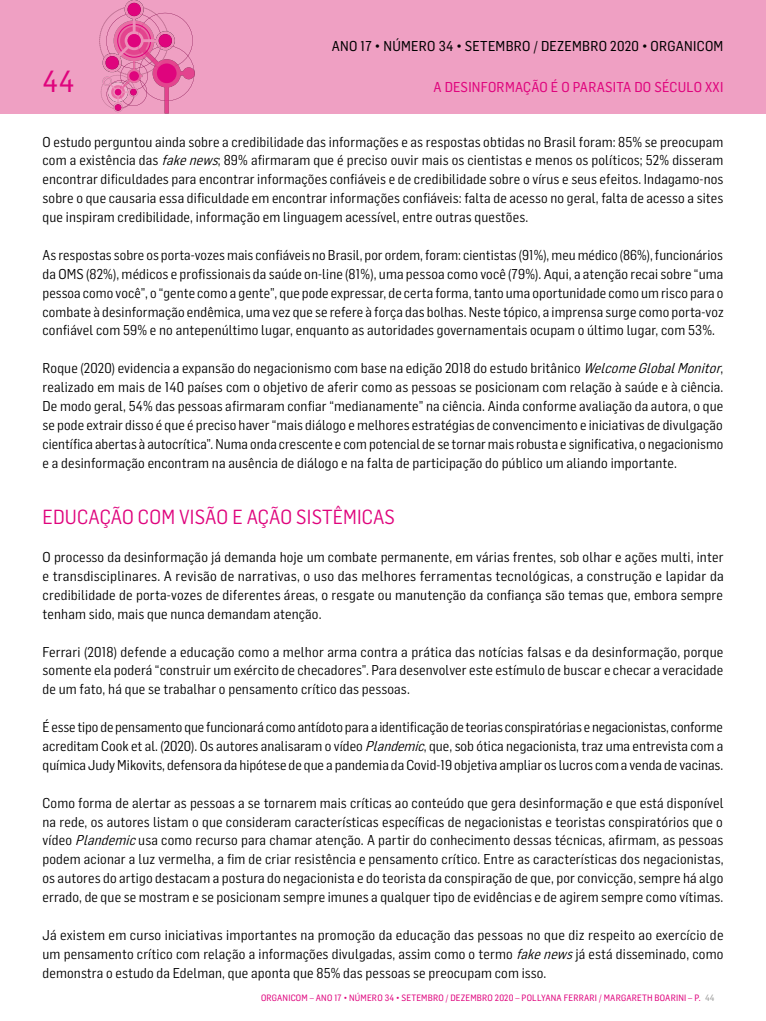
<style>
.page{position:relative;width:766px;height:1021px;background:#fff}
.page>*{position:absolute;margin:0;border:0;box-sizing:border-box;transform-origin:0 0}
.t1{font:30px "Flama Semicondensed Basic";color:#df047d}
.t2{font:20px "Flama Semicondensed";letter-spacing:.01em;color:#df047d}
.t3{font:14px/18.9px "Flama Semicondensed";letter-spacing:.01em;color:#000;text-align:justify}
.t4{font:14px "Flama Semicondensed Basic";letter-spacing:.02em;color:#000}
.t5{font:14px "Flama Semicondensed Basic";letter-spacing:.02em;color:#df047d}
.t6{font:9px "Flama Semicondensed Basic";letter-spacing:.02em;color:#df047d}
.s1{font-style:italic}
.s2{color:#9d9d9c}
</style>
<div class="page">
<div style="left:0;top:0;width:765px;height:113px;background:#efa0c3"></div>
<svg style="left:99px;top:0;width:96px;height:113px"></svg>
<p class="t4" style="left:331px;top:37px;width:393px">ANO 17 • NÚMERO 34 • SETEMBRO / DEZEMBRO 2020 • ORGANICOM</p>
<h1 class="t1" style="left:43px;top:62px;width:33px">44</h1>
<p class="t5" style="left:433px;top:78px;width:291px">A DESINFORMAÇÃO É O PARASITA DO SÉCULO XXI</p>
<p class="t3" style="left:43px;top:131px;width:682px">O estudo perguntou ainda sobre a credibilidade das informações e as respostas obtidas no Brasil foram: 85% se preocupam com a existência das <span class="s1">fakenews</span>; 89% afirmaram que é preciso ouvir mais os cientistas e menos os políticos; 52% disseram encontrar dificuldades para encontrar informações confiáveis e de credibilidade sobre o vírus e seus efeitos. Indagamo-nos sobre o que causaria essa dificuldade em encontrar informações confiáveis: falta de acesso no geral, falta de acesso a sites que inspiram credibilidade, informação em linguagem acessível, entre outras questões.</p>
<p class="t3" style="left:43px;top:245px;width:682px">As respostas sobre os porta-vozes mais confiáveis no Brasil, por ordem, foram: cientistas (91%), meu médico (86%), funcionários da OMS (82%), médicos e profissionais da saúde on-line (81%), uma pessoa como você (79%). Aqui, a atenção recai sobre “uma pessoa como você”, o “gente como a gente”, que pode expressar, de certa forma, tanto uma oportunidade como um risco para o combate à desinformação endêmica, uma vez que se refere à força das bolhas. Neste tópico, a imprensa surge como porta-voz confiável com 59% e no antepenúltimo lugar, enquanto as autoridades governamentais ocupam o último lugar, com 53%.</p>
<p class="t3" style="left:43px;top:358px;width:683px;text-align:left">Roque (2020) evidencia a expansão do negacionismo com base na edição 2018 do estudo britânico <span class="s1">WelcomeGlobalMonitor</span>, realizado em mais de 140 países com o objetivo de aferir como as pessoas se posicionam com relação à saúde e à ciência.<br>De modo geral, 54% das pessoas afirmaram confiar “medianamente” na ciência. Ainda conforme avaliação da autora, o que se pode extrair disso é que é preciso haver “mais diálogo e melhores estratégias de convencimento e iniciativas de divulgação científica abertas à autocrítica”. Numa onda crescente e com potencial de se tornar mais robusta e significativa, o negacionismo e a desinformação encontram na ausência de diálogo e na falta de participação do público um aliando importante.</p>
<h2 class="t2" style="left:43px;top:504px;width:354px">EDUCAÇÃO COM VISÃO E AÇÃO SISTÊMICAS</h2>
<p class="t3" style="left:43px;top:547px;width:682px">O processo da desinformação já demanda hoje um combate permanente, em várias frentes, sob olhar e ações multi, inter e transdisciplinares. A revisão de narrativas, o uso das melhores ferramentas tecnológicas, a construção e lapidar da credibilidade de porta-vozes de diferentes áreas, o resgate ou manutenção da confiança são temas que, embora sempre tenham sido, mais que nunca demandam atenção.</p>
<p class="t3" style="left:43px;top:641px;width:682px">Ferrari (2018) defende a educação como a melhor arma contra a prática das notícias falsas e da desinformação, porque somente ela poderá “construir um exército de checadores”. Para desenvolver este estímulo de buscar e checar a veracidade de um fato, há que se trabalhar o pensamento crítico das pessoas.</p>
<p class="t3" style="left:43px;top:717px;width:682px">É esse tipo de pensamento que funcionará como antídoto para a identificação de teorias conspiratórias e negacionistas, conforme acreditam Cook et al. (2020). Os autores analisaram o vídeo <span class="s1">Plandemic</span>, que, sob ótica negacionista, traz uma entrevista com a química Judy Mikovits, defensora da hipótese de que a pandemia da Covid-19 objetiva ampliar os lucros com a venda de vacinas.</p>
<p class="t3" style="left:43px;top:792px;width:682px">Como forma de alertar as pessoas a se tornarem mais críticas ao conteúdo que gera desinformação e que está disponível na rede, os autores listam o que consideram características específicas de negacionistas e teoristas conspiratórios que o vídeo <span class="s1">Plandemic</span>usa como recurso para chamar atenção. A partir do conhecimento dessas técnicas, afirmam, as pessoas podem acionar a luz vermelha, a fim de criar resistência e pensamento crítico. Entre as características dos negacionistas, os autores do artigo destacam a postura do negacionista e do teorista da conspiração de que, por convicção, sempre há algo errado, de que se mostram e se posicionam sempre imunes a qualquer tipo de evidências e de agirem sempre como vítimas.</p>
<p class="t3" style="left:43px;top:924px;width:682px">Já existem em curso iniciativas importantes na promoção da educação das pessoas no que diz respeito ao exercício de um pensamento crítico com relação a informações divulgadas, assim como o termo <span class="s1">fakenews</span>já está disseminado, como demonstra o estudo da Edelman, que aponta que 85% das pessoas se preocupam com isso.</p>
<p class="t6" style="left:261px;top:992px;width:291px">ORGANICOM – ANO 17 • NÚMERO 34 • SETEMBRO / DEZEMBRO 2020 – POLLYANA</p>
<p class="t6" style="left:563px;top:992px;width:11px">FERRARI</p>
<p class="t6" style="left:599px;top:992px;width:18px">/ MARGARET</p>
<p class="t6" style="left:647px;top:992px;width:18px">H BOARINI</p>
<p class="t6" style="left:688px;top:992px;width:28px">– P. <span class="s2">44</span></p>
</div>
